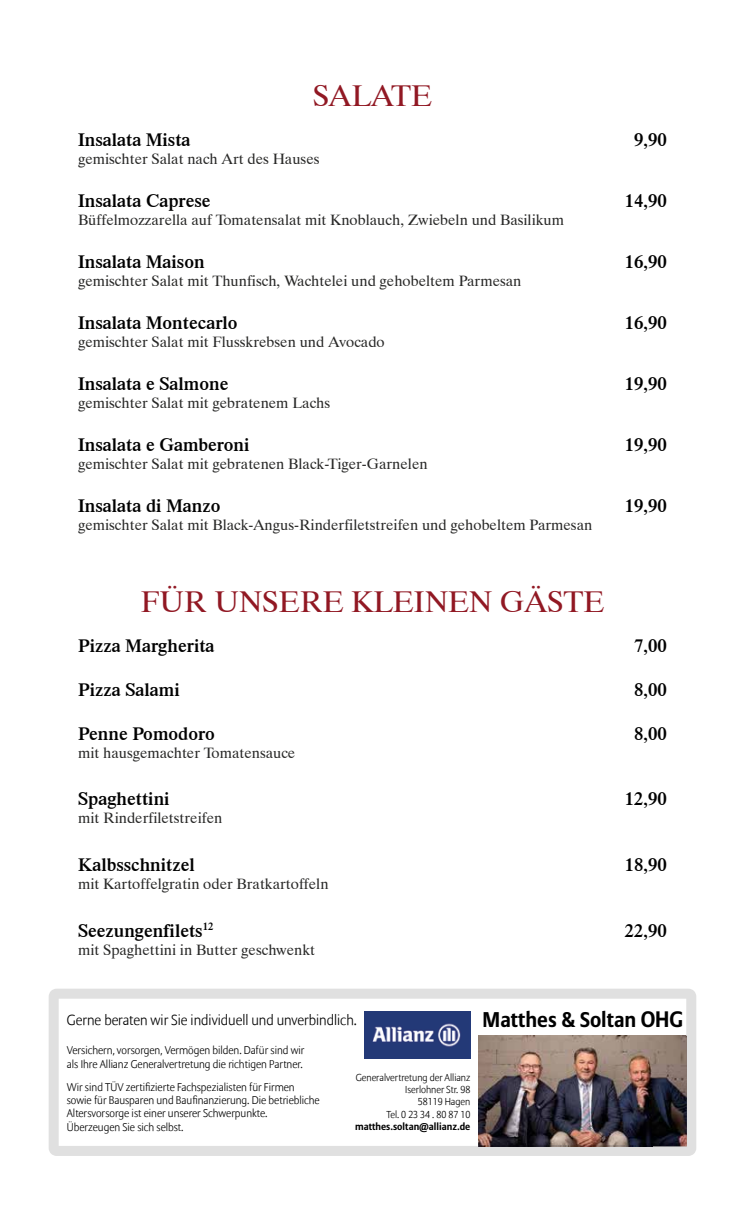
<style>
.page{position:relative;width:745px;height:1205px;background:#fff}
.page>*{position:absolute;margin:0;border:0;box-sizing:border-box;transform-origin:0 0}
.t1{font:30px "Dutch 801 BT";color:#911823}
.t2{font:700 21.12px "Allianz Sans";color:#000}
.t3{font:600 18.75px "Dutch 801 BT";color:#000}
.t4{font:15px "Dutch 801 BT";color:#282827}
.t5{font:300 14.5px "Allianz Sans";color:#000}
.t6{font:300 11.12px/13.4px "Allianz Sans";color:#000}
.t7{font:300 10px/12px "Allianz Sans";color:#000;text-align:right}
.t8{font:700 10px "Allianz Sans";color:#000}
.s1{font-size:22.25px}
</style>
<div class="page">
<svg style="left:49px;top:988px;width:646px;height:168px"></svg>
<img style="left:651px;top:1036px;width:35px;height:110px">
<img style="left:478px;top:1146px;width:174px;height:1px">
<h1 class="t1" style="left:313px;top:77px;width:120px">SALATE</h1>
<p class="t3" style="left:78px;top:128px;width:114px">Insalata Mista</p>
<p class="t3" style="left:633px;top:128px;width:34px">9,90</p>
<p class="t4" style="left:78px;top:150px;width:243px">gemischter Salat nach Art des Hauses</p>
<p class="t3" style="left:78px;top:189px;width:134px">Insalata Caprese</p>
<p class="t3" style="left:624px;top:189px;width:44px">14,90</p>
<p class="t4" style="left:78px;top:211px;width:487px">Büffelmozzarella auf Tomatensalat mit Knoblauch, Zwiebeln und Basilikum</p>
<p class="t3" style="left:78px;top:250px;width:128px">Insalata Maison</p>
<p class="t3" style="left:624px;top:250px;width:44px">16,90</p>
<p class="t4" style="left:78px;top:272px;width:444px">gemischter Salat mit Thunfisch, Wachtelei und gehobeltem Parmesan</p>
<p class="t3" style="left:78px;top:311px;width:161px">Insalata Montecarlo</p>
<p class="t3" style="left:624px;top:311px;width:44px">16,90</p>
<p class="t4" style="left:78px;top:333px;width:308px">gemischter Salat mit Flusskrebsen und Avocado</p>
<p class="t3" style="left:78px;top:372px;width:152px">Insalata e Salmone</p>
<p class="t3" style="left:624px;top:372px;width:44px">19,90</p>
<p class="t4" style="left:78px;top:394px;width:253px">gemischter Salat mit gebratenem Lachs</p>
<p class="t3" style="left:78px;top:433px;width:173px">Insalata e Gamberoni</p>
<p class="t3" style="left:624px;top:433px;width:44px">19,90</p>
<p class="t4" style="left:78px;top:454px;width:351px">gemischter Salat mit gebratenen Black-Tiger-Garnelen</p>
<p class="t3" style="left:78px;top:494px;width:144px">Insalata di Manzo</p>
<p class="t3" style="left:624px;top:494px;width:44px">19,90</p>
<p class="t4" style="left:78px;top:515px;width:515px">gemischter Salat mit Black-Angus-Rinderfiletstreifen und gehobeltem Parmesan</p>
<h1 class="t1" style="left:141px;top:583px;width:465px">FÜR UNSERE KLEINEN GÄSTE</h1>
<p class="t3" style="left:78px;top:634px;width:138px">Pizza Margherita</p>
<p class="t3" style="left:633px;top:634px;width:34px">7,00</p>
<p class="t3" style="left:78px;top:678px;width:103px">Pizza Salami</p>
<p class="t3" style="left:633px;top:678px;width:34px">8,00</p>
<p class="t3" style="left:78px;top:722px;width:138px">Penne Pomodoro</p>
<p class="t3" style="left:633px;top:722px;width:34px">8,00</p>
<p class="t4" style="left:78px;top:743px;width:219px">mit hausgemachter Tomatensauce</p>
<p class="t3" style="left:78px;top:787px;width:93px">Spaghettini</p>
<p class="t3" style="left:624px;top:787px;width:44px">12,90</p>
<p class="t4" style="left:78px;top:809px;width:146px">mit Rinderfiletstreifen</p>
<p class="t3" style="left:78px;top:853px;width:118px">Kalbsschnitzel</p>
<p class="t3" style="left:624px;top:853px;width:44px">18,90</p>
<p class="t4" style="left:78px;top:874px;width:252px">mit Kartoffelgratin oder Bratkartoffeln</p>
<p class="t3" style="left:78px;top:918px;width:137px">Seezungenfilets<sup>12</sup></p>
<p class="t3" style="left:624px;top:918px;width:44px">22,90</p>
<p class="t4" style="left:78px;top:940px;width:238px">mit Spaghettini in Butter geschwenkt</p>
<p class="t5" style="left:67px;top:1011px;width:291px">Gerne beraten wir Sie individuell und unverbindlich.</p>
<p class="t6" style="left:67px;top:1044px;width:239px">Versichern, vorsorgen, Vermögen bilden. Dafür sind wir als Ihre Allianz Generalvertretung die richtigen Partner.</p>
<p class="t6" style="left:67px;top:1080px;width:254px">Wir sind TÜV zertifizierte Fachspezialisten für Firmen sowie für Bausparen und Baufinanzierung. Die betriebliche Altersvorsorge ist einer unserer Schwerpunkte.<br>Überzeugen Sie sich selbst.</p>
<p class="t7" style="left:355px;top:1072px;width:116px">Generalvertretung der Allianz<br>Iserlohner Str. 98<br>58119 Hagen</p>
<p class="t7" style="left:386px;top:1109px;width:85px">Tel. 0 23 34 . 80 87 10</p>
<p class="t8" style="left:355px;top:1120px;width:117px">matthes.soltan@allianz.de</p>
<h2 class="t2" style="left:482px;top:1005px;width:202px">Matthes &amp; Soltan <span class="s1">OHG</span></h2>
</div>
